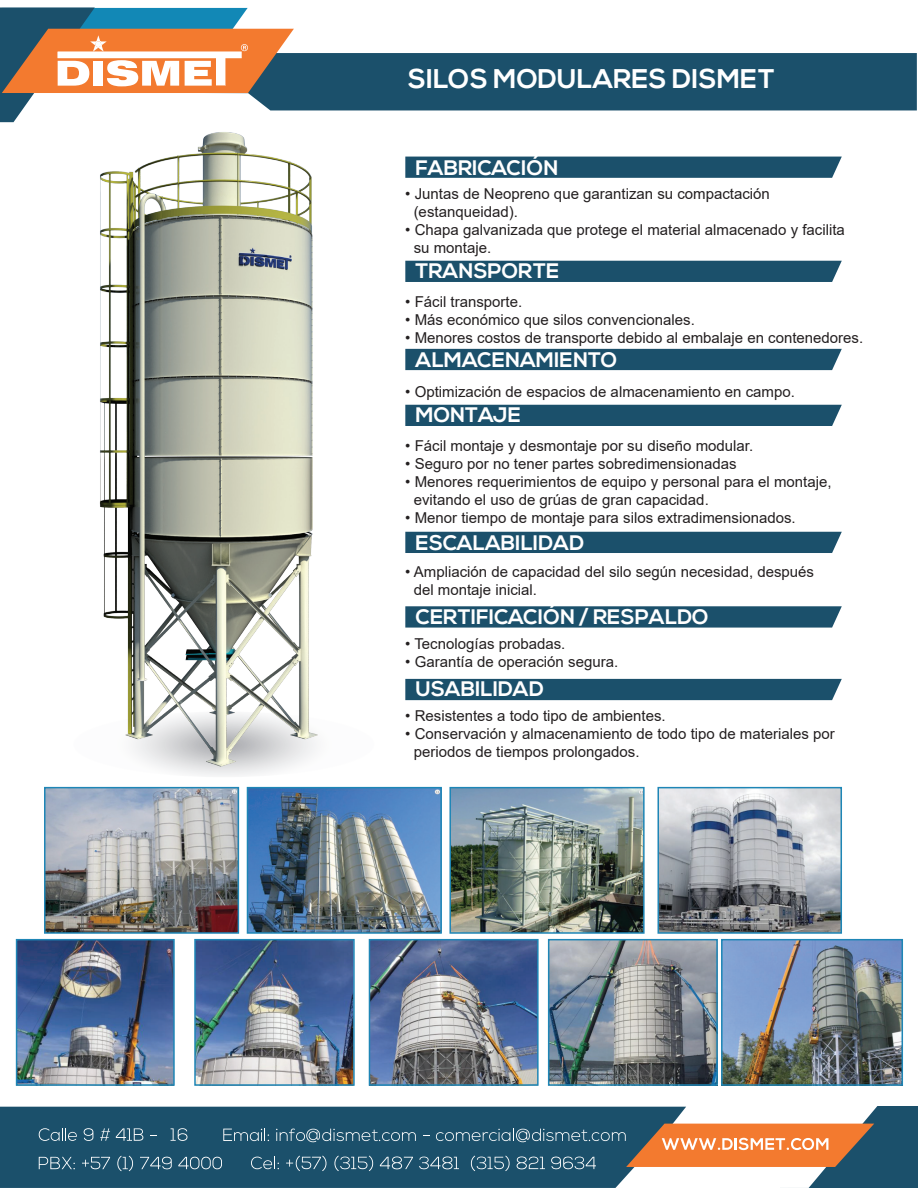
<style>
.page{position:relative;width:918px;height:1188px;background:#fff}
.page>*{position:absolute;margin:0;border:0;box-sizing:border-box;transform-origin:0 0}
.t1{font:700 27px "Nexa";color:#fff}
.t2{font:700 21px "Nexa";color:#fff}
.t3{font:15px/18px "Arial";color:#231f20}
</style>
<div class="page">
<img style="left:99px;top:132px;width:561px;height:644px">
<div style="left:294px;top:53px;width:623px;height:57px;background:#1b506b"></div>
<div style="left:781px;top:1107px;width:137px;height:81px;background:#1b506b"></div>
<div style="left:0;top:1107px;width:116px;height:81px;background:#1b506b"></div>
<svg style="left:39px;top:1128px;width:38px;height:13px"></svg>
<svg style="left:84px;top:1128px;width:9px;height:13px"></svg>
<svg style="left:100px;top:1128px;width:10px;height:13px"></svg>
<svg style="left:39px;top:1157px;width:36px;height:13px"></svg>
<svg style="left:82px;top:1157px;width:28px;height:12px"></svg>
<svg style="left:116px;top:1106px;width:762px;height:82px;background:#5e737c"></svg>
<div style="left:405px;top:679px;width:437px;height:21px;background:#1b506b"></div>
<svg style="left:405px;top:606px;width:437px;height:22px;background:#255771"></svg>
<div style="left:405px;top:532px;width:437px;height:21px;background:#1b506b"></div>
<div style="left:405px;top:405px;width:437px;height:21px;background:#1b506b"></div>
<div style="left:405px;top:349px;width:437px;height:21px;background:#1b506b"></div>
<div style="left:405px;top:261px;width:437px;height:21px;background:#1b506b"></div>
<div style="left:405px;top:157px;width:437px;height:21px;background:#1b506b"></div>
<img style="left:47px;top:790px;width:189px;height:141px">
<div style="left:44px;top:787px;width:195px;height:147px;border:2px solid #1e86b6"></div>
<img style="left:250px;top:790px;width:189px;height:141px">
<div style="left:247px;top:787px;width:195px;height:147px;border:2px solid #1e86b6"></div>
<img style="left:724px;top:942px;width:176px;height:141px">
<div style="left:721px;top:939px;width:182px;height:147px;border:2px solid #1e86b6"></div>
<img style="left:19px;top:942px;width:153px;height:141px">
<div style="left:16px;top:939px;width:159px;height:147px;border:2px solid #1e86b6"></div>
<img style="left:452px;top:790px;width:190px;height:141px">
<div style="left:449px;top:787px;width:196px;height:147px;border:2px solid #1e86b6"></div>
<img style="left:660px;top:790px;width:179px;height:141px">
<div style="left:657px;top:787px;width:185px;height:147px;border:2px solid #1e86b6"></div>
<img style="left:197px;top:942px;width:155px;height:141px">
<div style="left:194px;top:939px;width:161px;height:147px;border:2px solid #1e86b6"></div>
<img style="left:372px;top:942px;width:164px;height:141px">
<div style="left:369px;top:939px;width:170px;height:147px;border:2px solid #1e86b6"></div>
<img style="left:551px;top:942px;width:164px;height:141px">
<div style="left:548px;top:939px;width:170px;height:147px;border:2px solid #1e86b6"></div>
<svg style="left:0;top:8px;width:294px;height:114px"></svg>
<h1 class="t1" style="left:408px;top:63px;width:368px">SILOS MODULARES DISMET</h1>
<h2 class="t2" style="left:416px;top:156px;width:144px">FABRICACIÓN</h2>
<p class="t3" style="left:414px;top:184px;width:358px;text-indent:-8px">• Juntas de Neopreno que garantizan su compactación (estanqueidad).</p>
<p class="t3" style="left:414px;top:220px;width:433px;text-indent:-8px">• Chapa galvanizada que protege el material almacenado y facilita su montaje.</p>
<h2 class="t2" style="left:416px;top:259px;width:145px">TRANSPORTE</h2>
<p class="t3" style="left:405px;top:292px;width:118px">• Fácil transporte.</p>
<p class="t3" style="left:405px;top:310px;width:291px">• Más económico que silos convencionales.</p>
<p class="t3" style="left:405px;top:328px;width:459px">• Menores costos de transporte debido al embalaje en contenedores.</p>
<p class="t3" style="left:405px;top:382px;width:391px">• Optimización de espacios de almacenamiento en campo.</p>
<h2 class="t2" style="left:416px;top:347px;width:203px">ALMACENAMIENTO</h2>
<h2 class="t2" style="left:416px;top:403px;width:107px">MONTAJE</h2>
<p class="t3" style="left:405px;top:436px;width:349px">• Fácil montaje y desmontaje por su diseño modular.</p>
<p class="t3" style="left:405px;top:454px;width:333px">• Seguro por no tener partes sobredimensionadas</p>
<p class="t3" style="left:414px;top:472px;width:419px;text-indent:-8px">• Menores requerimientos de equipo y personal para el montaje, evitando el uso de grúas de gran capacidad.</p>
<p class="t3" style="left:405px;top:508px;width:392px">• Menor tiempo de montaje para silos extradimensionados.</p>
<h2 class="t2" style="left:416px;top:530px;width:170px">ESCALABILIDAD</h2>
<p class="t3" style="left:414px;top:562px;width:402px;text-indent:-8px">• Ampliación de capacidad del silo según necesidad, después del montaje inicial.</p>
<h2 class="t2" style="left:416px;top:605px;width:295px">CERTIFICACIÓN / RESPALDO</h2>
<p class="t3" style="left:405px;top:634px;width:162px">• Tecnologías probadas.</p>
<p class="t3" style="left:405px;top:652px;width:214px">• Garantía de operación segura.</p>
<h2 class="t2" style="left:416px;top:677px;width:130px">USABILIDAD</h2>
<p class="t3" style="left:405px;top:706px;width:262px">• Resistentes a todo tipo de ambientes.</p>
<p class="t3" style="left:414px;top:724px;width:423px;text-indent:-8px">• Conservación y almacenamiento de todo tipo de materiales por periodos de tiempos prolongados.</p>
</div>
